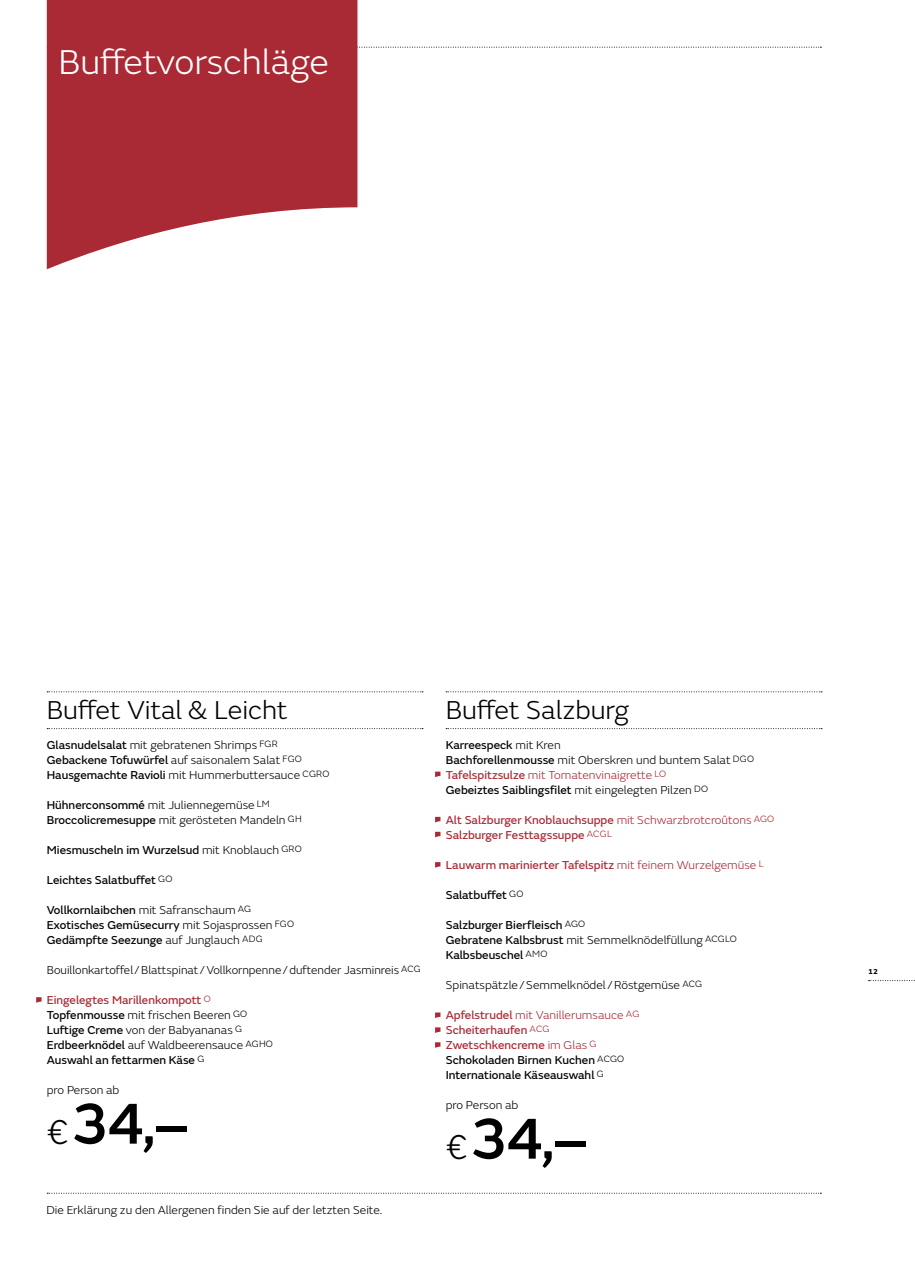
<style>
.page{position:relative;width:915px;height:1263px;background:#fff}
.page>*{position:absolute;margin:0;border:0;box-sizing:border-box;transform-origin:0 0}
.t1{font:500 60px "FS Emeric";color:#000}
.t2{font:300 36px "FS Emeric";color:#fff}
.t3{font:300 27px "FS Emeric";color:#000}
.t4{font:300 12px/15px "FS Emeric";color:#000}
.t5{font:12px/15px "FS Emeric Core";color:#000}
.t6{font:12px/15px "FS Emeric Core";color:#a92934}
.t7{font:300 12px "FS Emeric";color:#a92934}
.t8{font:700 7.5px "FS Emeric";color:#000}
.s1{font-family:"FS Emeric Core";font-weight:400}
.s2{font-family:"FS Emeric";font-weight:300}
.s3{font-weight:300;font-size:36px}
.s4{font-family:"FS Emeric Core";font-weight:400;color:#a92934}
.s5{color:#a92934}
.s6{font-family:"FS Emeric";font-weight:300;color:#a92934}
</style>
<div class="page">
<svg style="left:47px;top:1193px;width:774px;height:1px"></svg>
<svg style="left:868px;top:980px;width:47px;height:1px"></svg>
<svg style="left:357px;top:47px;width:464px;height:1px"></svg>
<svg style="left:47px;top:0;width:310px;height:269px;background:#b54852"></svg>
<svg style="left:47px;top:691px;width:376px;height:1px"></svg>
<svg style="left:47px;top:728px;width:376px;height:1px"></svg>
<svg style="left:446px;top:691px;width:375px;height:1px"></svg>
<svg style="left:446px;top:728px;width:375px;height:1px"></svg>
<svg style="left:435px;top:772px;width:5px;height:5px"></svg>
<svg style="left:435px;top:817px;width:5px;height:5px"></svg>
<svg style="left:435px;top:832px;width:5px;height:5px"></svg>
<svg style="left:435px;top:862px;width:5px;height:6px"></svg>
<svg style="left:435px;top:1012px;width:5px;height:6px"></svg>
<svg style="left:435px;top:1027px;width:5px;height:6px"></svg>
<svg style="left:435px;top:1042px;width:5px;height:6px"></svg>
<svg style="left:36px;top:997px;width:6px;height:6px"></svg>
<h2 class="t2" style="left:58px;top:38px;width:272px">Buffetvorschläge</h2>
<h3 class="t3" style="left:47px;top:692px;width:242px">Buffet Vital &amp; Leicht</h3>
<p class="t4" style="left:47px;top:737px;width:232px"><span class="s1">Glasnudelsalat</span> mit gebratenen Shrimps <sup>FGR</sup></p>
<p class="t5" style="left:47px;top:752px;width:256px">Gebackene Tofuwürfel <span class="s2">auf saisonalem Salat</span> <sup>FGO</sup></p>
<p class="t4" style="left:47px;top:767px;width:284px"><span class="s1">Hausgemachte Ravioli</span> mit Hummerbuttersauce <sup>CGRO</sup></p>
<p class="t4" style="left:47px;top:797px;width:256px"><span class="s1">Hühnerconsommé</span> mit Juliennegemüse <sup>LM<br></sup><span class="s1">Broccolicremesuppe</span> mit gerösteten Mandeln <sup>GH</sup></p>
<p class="t5" style="left:47px;top:842px;width:256px">Miesmuscheln im Wurzelsud <span class="s2">mit Knoblauch</span> <sup>GRO</sup></p>
<p class="t5" style="left:47px;top:872px;width:127px">Leichtes Salatbuffet <sup>GO</sup></p>
<p class="t5" style="left:47px;top:902px;width:249px">Vollkornlaibchen <span class="s2">mit Safranschaum</span> <sup>AG<br></sup>Exotisches Gemüsecurry <span class="s2">mit Sojasprossen</span> <sup>FGO<br></sup>Gedämpfte Seezunge <span class="s2">auf Junglauch</span> <sup>ADG</sup></p>
<p class="t4" style="left:47px;top:962px;width:375px">Bouillonkartoffel /Blattspinat /Vollkornpenne/duftender Jasminreis <sup>ACG</sup></p>
<p class="t6" style="left:47px;top:992px;width:165px">Eingelegtes Marillenkompott <sup>O</sup></p>
<p class="t4" style="left:47px;top:1007px;width:227px"><span class="s1">Topfenmousse</span> mit frischen Beeren <sup>GO<br></sup><span class="s1">Luftige Creme</span> von der Babyananas <sup>G<br></sup><span class="s1">Erdbeerknödel</span> auf Waldbeerensauce <sup>AGHO</sup></p>
<p class="t5" style="left:47px;top:1052px;width:159px">Auswahl an fettarmen Käse <sup>G</sup></p>
<p class="t4" style="left:47px;top:1082px;width:74px">pro Person ab</p>
<h1 class="t1" style="left:47px;top:1079px;width:144px"><span class="s3">€</span>34,–</h1>
<p class="t4" style="left:46px;top:1202px;width:337px">Die Erklärung zu den Allergenen finden Sie auf der letzten Seite.</p>
<h3 class="t3" style="left:445px;top:692px;width:185px">Buffet Salzburg</h3>
<p class="t5" style="left:445px;top:737px;width:116px">Karreespeck <span class="s2">mit Kren</span></p>
<p class="t4" style="left:445px;top:752px;width:309px"><span class="s1">Bachforellenmousse</span> mit Oberskren und buntem Salat <sup>DGO<br></sup><span class="s4">Tafelspitzsulze</span> <span class="s5">mit Tomatenvinaigrette</span> <sup>LO</sup></p>
<p class="t5" style="left:445px;top:782px;width:264px">Gebeiztes Saiblingsfilet <span class="s2">mit eingelegten Pilzen</span> <sup>DO</sup></p>
<p class="t6" style="left:445px;top:812px;width:330px">Alt Salzburger Knoblauchsuppe <span class="s2">mit Schwarzbrotcroûtons</span> <sup>AGO<br></sup>Salzburger Festtagssuppe <sup>ACGL</sup></p>
<p class="t6" style="left:445px;top:857px;width:319px">Lauwarm marinierter Tafelspitz <span class="s2">mit feinem Wurzelgemüse</span> <sup>L</sup></p>
<p class="t5" style="left:445px;top:887px;width:79px">Salatbuffet <sup>GO</sup></p>
<p class="t5" style="left:445px;top:917px;width:141px">Salzburger Bierfleisch <sup>AGO</sup></p>
<p class="t4" style="left:445px;top:932px;width:292px"><span class="s1">Gebratene Kalbsbrust</span> mit Semmelknödelfüllung <sup>ACGLO</sup></p>
<p class="t5" style="left:445px;top:947px;width:103px">Kalbsbeuschel <sup>AMO</sup></p>
<p class="t4" style="left:445px;top:977px;width:258px">Spinatspätzle/Semmelknödel /Röstgemüse <sup>ACG</sup></p>
<p class="t7" style="left:445px;top:1007px;width:195px"><span class="s1">Apfelstrudel</span> mit Vanillerumsauce <sup>AG</sup></p>
<p class="t5" style="left:445px;top:1022px;width:180px"><span class="s5">Scheiterhaufen</span> <sup>ACG<br></sup><span class="s5">Zwetschkencreme</span> <span class="s6">im Glas</span> <sup>G<br></sup>Schokoladen Birnen Kuchen <sup>ACGO<br></sup>Internationale Käseauswahl <sup>G</sup></p>
<p class="t4" style="left:445px;top:1097px;width:74px">pro Person ab</p>
<h1 class="t1" style="left:445px;top:1094px;width:144px"><span class="s3">€</span>34,–</h1>
<p class="t8" style="left:867px;top:966px;width:11px">12</p>
</div>
